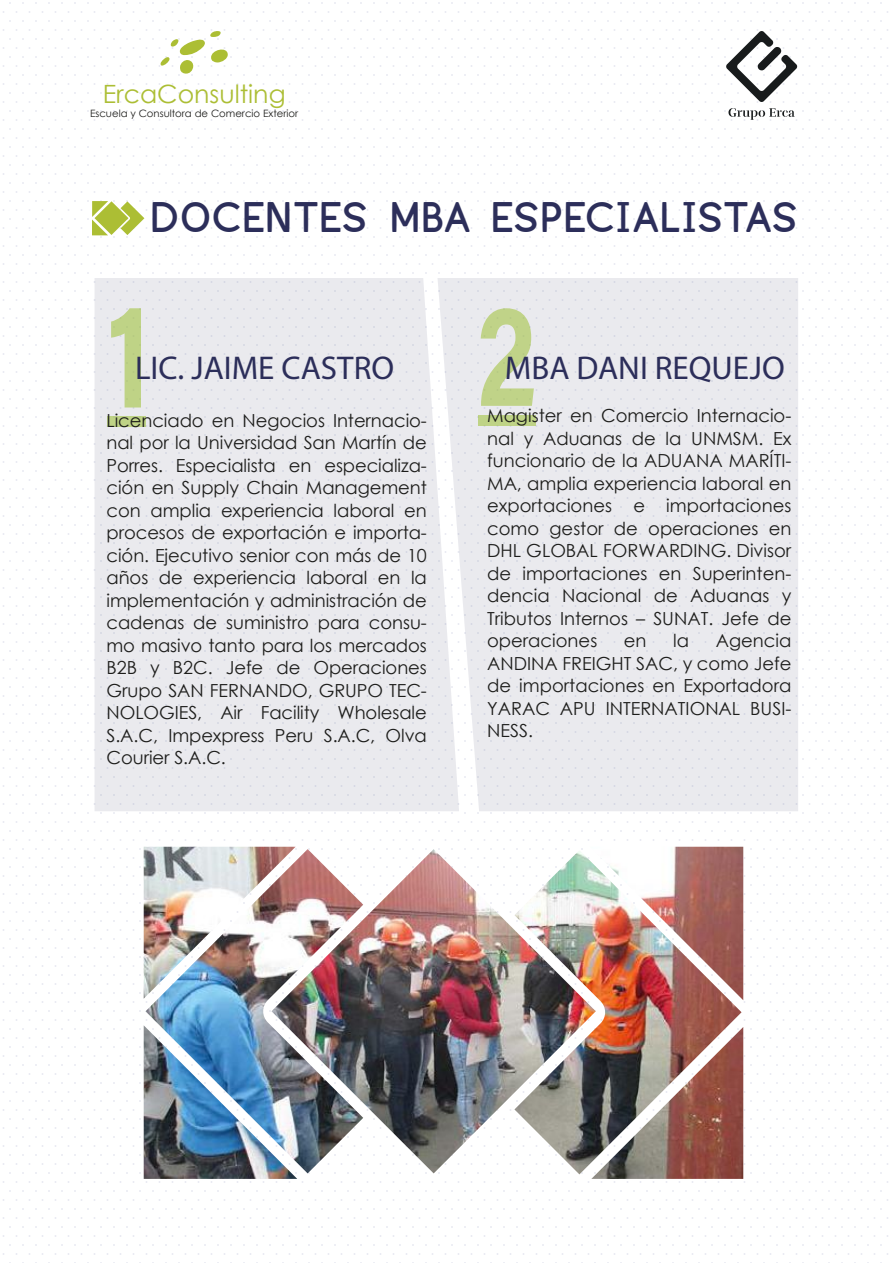
<style>
.page{position:relative;width:893px;height:1263px;background:#fff}
.page>*{position:absolute;margin:0;border:0;box-sizing:border-box;transform-origin:0 0}
.t1{font:42.6px "cream DEMO";color:#2c2e5a}
.t2{font:33px "Myriad Pro";color:#2c2e5a}
.t3{font:25.2px "Century Gothic";color:#acbe34}
.t4{font:18px/22.5px "Century Gothic";color:#1d1d1b;text-align:justify}
.t5{font:10.2px "Century Gothic";color:#1d1d1b}
</style>
<div class="page">
<svg style="left:160px;top:31px;width:68px;height:43px"></svg>
<svg style="left:726px;top:31px;width:71px;height:71px"></svg>
<svg style="left:728px;top:108px;width:67px;height:12px"></svg>
<svg style="left:92px;top:201px;width:52px;height:34px"></svg>
<div style="left:94px;top:278px;width:343px;height:533px;background:#eaeaee"></div>
<div style="left:437px;top:278px;width:361px;height:533px;background:#eaeaee"></div>
<svg style="left:111px;top:308px;width:30px;height:99px;background:#cedbad"></svg>
<div style="left:107px;top:416px;width:38px;height:10px;background:#bfd386"></div>
<svg style="left:481px;top:308px;width:53px;height:98px;background:#d2dcb5"></svg>
<div style="left:478px;top:415px;width:58px;height:10px;background:#bfd386"></div>
<img style="left:516px;top:1000px;width:225px;height:174px">
<img style="left:145px;top:999px;width:126px;height:26px">
<img style="left:271px;top:849px;width:325px;height:324px">
<img style="left:144px;top:847px;width:152px;height:152px">
<img style="left:144px;top:1025px;width:153px;height:154px">
<img style="left:591px;top:1027px;width:152px;height:152px">
<img style="left:590px;top:847px;width:153px;height:153px">
<h3 class="t3" style="left:103px;top:76px;width:184px">ErcaConsulting</h3>
<p class="t5" style="left:90px;top:106px;width:210px">Escuela y Consultora de Comercio Exterior</p>
<h1 class="t1" style="left:150px;top:189px;width:650px">DOCENTES MBA ESPECIALISTAS</h1>
<h2 class="t2" style="left:135px;top:348px;width:261px">LIC. JAIME CASTRO</h2>
<h2 class="t2" style="left:505px;top:348px;width:281px">MBA DANI REQUEJO</h2>
<p class="t4" style="left:487px;top:404px;width:306px">Magister en Comercio Internacio&shy;nal y Aduanas de la UNMSM. Ex funcionario de la ADUANA MARÍTI-MA, amplia experiencia laboral en exportaciones e importaciones como gestor de operaciones en DHL GLOBAL FORWARDING. Divisor de importaciones en Superinten&shy;dencia Nacional de Aduanas y Tributos Internos – SUNAT. Jefe de operaciones</p>
<p class="t4" style="left:107px;top:408px;width:322px">Licenciado en Negocios Internacio&shy;nal por la Universidad San Martín de Porres. Especialista en especializa&shy;ción en Supply Chain Management con amplia experiencia laboral en procesos de exportación e importa&shy;ción. Ejecutivo senior con más de 10 años de experiencia laboral en la implementación y administración de cadenas de suministro para consu&shy;mo masivo tanto para los mercados B2B y B2C. Jefe de Operaciones Grupo SAN FERNANDO, GRUPO TEC-NOLOGIES, Air Facility Wholesale S.A.C, Impexpress Peru S.A.C, Olva Courier S.A.C.</p>
<p class="t4" style="left:487px;top:629px;width:306px;text-indent:229px">Agencia ANDINA FREIGHT SAC, y como Jefe de importaciones en Exportadora YARAC APU INTERNATIONAL BUSI-NESS.</p>
<p class="t4" style="left:624px;top:629px;width:24px">en</p>
<p class="t4" style="left:673px;top:629px;width:17px">la</p>
</div>
